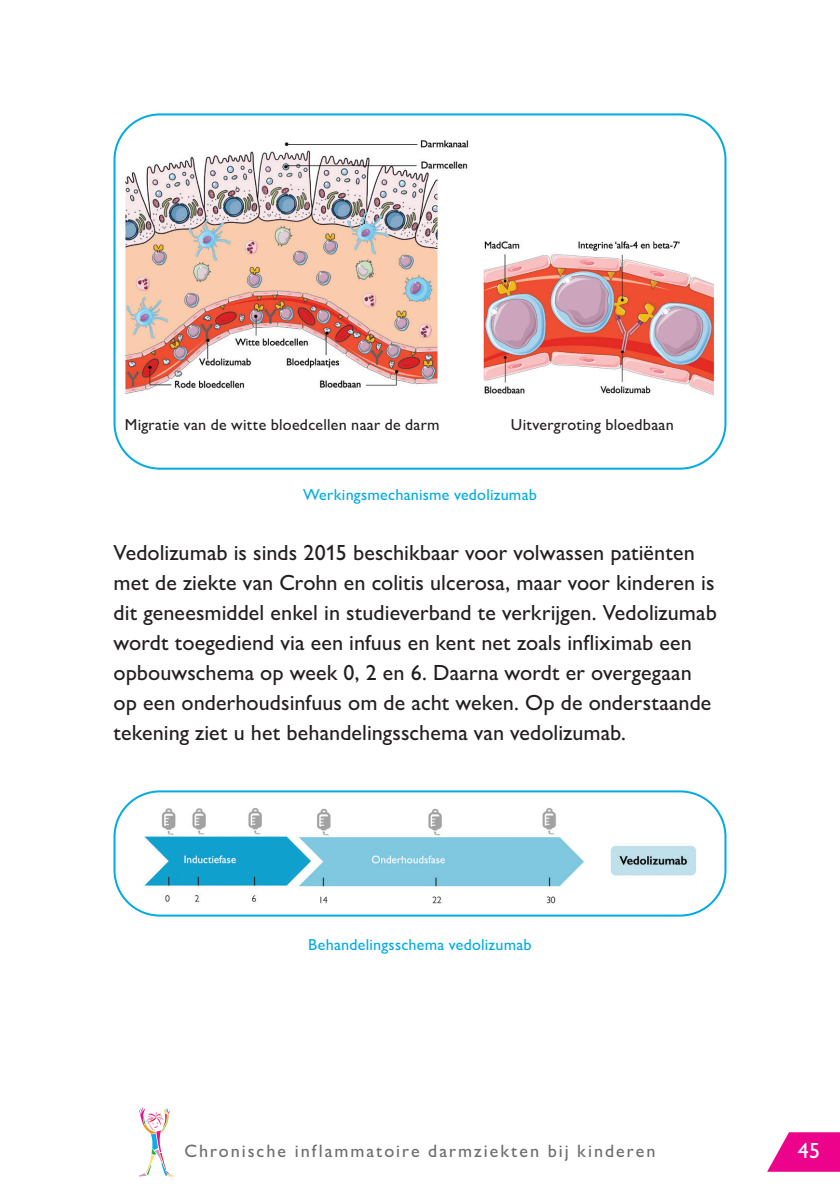
<style>
.page{position:relative;width:840px;height:1191px;background:#fff}
.page>*{position:absolute;margin:0;border:0;box-sizing:border-box;transform-origin:0 0}
.t1{font:500 22px/30px "Gill Sans Nova";letter-spacing:.005em;color:#231f20}
.t2{font:500 22px "Gill Sans Nova";color:#fff}
.t3{font:500 18px "Gill Sans Nova";letter-spacing:.11em;color:#6c6d70}
.t4{font:500 16px "Gill Sans Nova";letter-spacing:.015em;color:#231f20}
.t5{font:500 16px "Gill Sans Nova";letter-spacing:.015em;color:#00abe1}
</style>
<div class="page">
<svg style="left:767px;top:1132px;width:72px;height:39px"></svg>
<svg style="left:139px;top:1107px;width:35px;height:69px"></svg>
<img style="left:121px;top:133px;width:348px;height:261px">
<img style="left:483px;top:241px;width:232px;height:155px">
<img style="left:116px;top:796px;width:594px;height:116px">
<div style="left:113px;top:790px;width:613px;height:126px;border:2px solid #00abe1;border-radius:45px"></div>
<div style="left:113px;top:113px;width:613px;height:356px;border:2px solid #00abe1;border-radius:45px"></div>
<p class="t4" style="left:125px;top:414px;width:316px">Migratie van de witte bloedcellen naar de darm</p>
<p class="t4" style="left:510px;top:414px;width:164px">Uitvergroting bloedbaan</p>
<p class="t5" style="left:303px;top:484px;width:235px">Werkingsmechanisme vedolizumab</p>
<p class="t1" style="left:113px;top:537px;width:604px">Vedolizumab is sinds 2015 beschikbaar voor volwassen patiënten met de ziekte van Crohn en colitis ulcerosa, maar voor kinderen is dit geneesmiddel enkel in studieverband te verkrijgen. Vedolizumab wordt toegediend via een infuus en kent net zoals infliximab een opbouwschema op week 0, 2 en 6. Daarna wordt er overgegaan op een onderhoudsinfuus om de acht weken. Op de onderstaande tekening ziet u het behandelingsschema van vedolizumab.</p>
<p class="t5" style="left:308px;top:934px;width:225px">Behandelingsschema vedolizumab</p>
<p class="t3" style="left:184px;top:1139px;width:472px">Chronische inflammatoire darmziekten bij kinderen</p>
<p class="t2" style="left:797px;top:1136px;width:23px">45</p>
</div>
